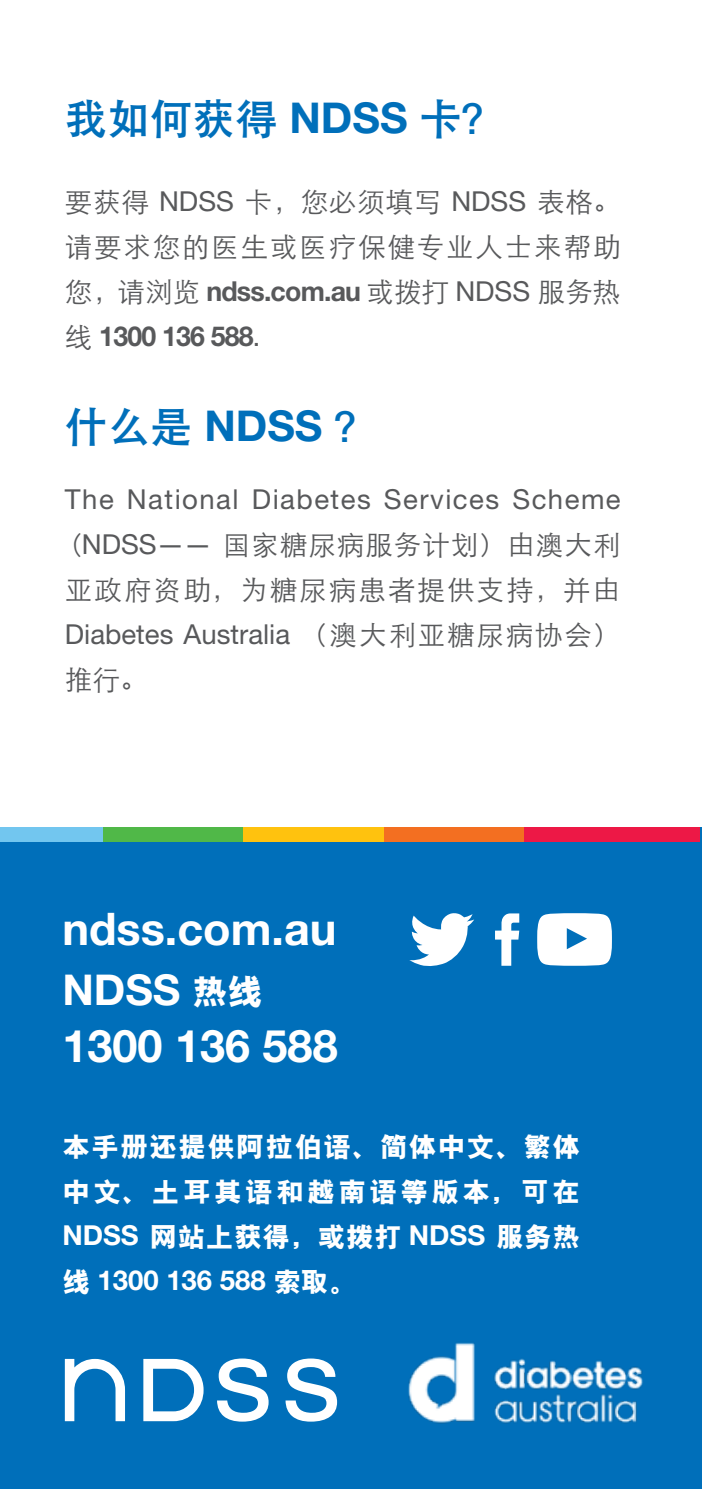
<style>
.page{position:relative;width:702px;height:1489px;background:#fff}
.page>*{position:absolute;margin:0;border:0;box-sizing:border-box;transform-origin:0 0}
.t1{font:700 45px "Helvetica Neue LT Std";color:#fff}
.t2{font:700 42.5px "ST Heiti SC";color:#006fba}
.t3{font:700 42.5px "Helvetica Neue LT Std";color:#fff}
.t4{font:300 27.5px/45px "ST Heiti SC";letter-spacing:.065em;color:#58595b;text-align:justify}
.t5{font:800 27.5px/45px "ST Heiti SC";letter-spacing:.055em;color:#fff;text-align:justify}
.t6{font:27.5px "Helvetica Neue LT Std";letter-spacing:.055em;color:#58595b}
.t7{font:27.5px "Helvetica Neue LT Std";color:#58595b}
.t8{font:700 27.5px "Helvetica Neue LT Std";color:#fff}
.t9{font:700 27.5px "Helvetica Neue LT Std";letter-spacing:-.03em;color:#58595b}
.s1{font-family:"Helvetica Neue LT Std"}
.s2{font-family:"Helvetica Neue LT Std";font-weight:400}
.s3{font-family:"Helvetica Neue LT Std";font-weight:700}
.s4{font-family:"ST Heiti SC";font-weight:300}
.s5{font-weight:400}
.s6{font-family:"ST Heiti SC";font-weight:800;font-size:35px}
.s7{font-family:"ST Heiti SC";font-weight:800}
</style>
<div class="page">
<div style="left:0;top:827px;width:702px;height:661px;background:#006fba"></div>
<svg style="left:409px;top:913px;width:65px;height:53px"></svg>
<svg style="left:495px;top:913px;width:24px;height:52px"></svg>
<svg style="left:537px;top:913px;width:75px;height:52px;background:#e3eff7"></svg>
<img style="left:408px;top:1343px;width:235px;height:81px">
<div style="left:0;top:827px;width:103px;height:14px;background:#72c6ef"></div>
<div style="left:103px;top:827px;width:140px;height:14px;background:#50b848"></div>
<div style="left:243px;top:827px;width:141px;height:14px;background:#ffc20e"></div>
<div style="left:384px;top:827px;width:140px;height:14px;background:#f36f21"></div>
<div style="left:524px;top:827px;width:176px;height:14px;background:#ed1846"></div>
<svg style="left:65px;top:1358px;width:60px;height:62px"></svg>
<svg style="left:143px;top:1358px;width:60px;height:62px"></svg>
<svg style="left:217px;top:1358px;width:51px;height:63px"></svg>
<svg style="left:285px;top:1358px;width:52px;height:63px"></svg>
<h2 class="t2" style="left:65px;top:95px;width:441px">我如何获得 <span class="s1">NDSS</span> 卡？</h2>
<p class="t4" style="left:65px;top:176px;width:557px">要获得 <span class="s2">NDSS</span> 卡，您必须填写 <span class="s2">NDSS</span> 表格。请要求您的医生或医疗保健专业人士来帮助您，请浏览 <span class="s3">ndss.com.au</span> 或拨打 <span class="s2">NDSS</span> 服务热</p>
<p class="t9" style="left:65px;top:319px;width:197px"><span class="s4">线</span> 1300 136 588<span class="s5">.</span></p>
<h2 class="t2" style="left:65px;top:403px;width:314px">什么是 <span class="s1">NDSS</span> ？</h2>
<p class="t6" style="left:65px;top:483px;width:557px">The National Diabetes Services Scheme</p>
<p class="t4" style="left:56px;top:520px;width:566px;text-align:center">（<span class="s2">NDSS——</span> 国家糖尿病服务计划）由澳大利亚政府资助，为糖尿病患者提供支持，并由</p>
<p class="t7" style="left:65px;top:618px;width:557px">Diabetes Australia <span class="s4">（澳大利亚糖尿病协会）</span></p>
<p class="t4" style="left:65px;top:655px;width:84px">推行。</p>
<h1 class="t1" style="left:62px;top:901px;width:276px">ndss.com.au</h1>
<h2 class="t3" style="left:62px;top:963px;width:201px">NDSS <span class="s6">热线</span></h2>
<h1 class="t1" style="left:62px;top:1018px;width:277px">1300 136 588</h1>
<p class="t5" style="left:62px;top:1123px;width:519px">本手册还提供阿拉伯语、简体中文、繁体中文、土耳其语和越南语等版本，可在<span class="s3">NDSS</span> 网站上获得，或拨打 <span class="s3">NDSS</span> 服务热</p>
<p class="t8" style="left:62px;top:1263px;width:295px"><span class="s7">线</span> 1300 136 588 <span class="s7">索取。</span></p>
</div>
